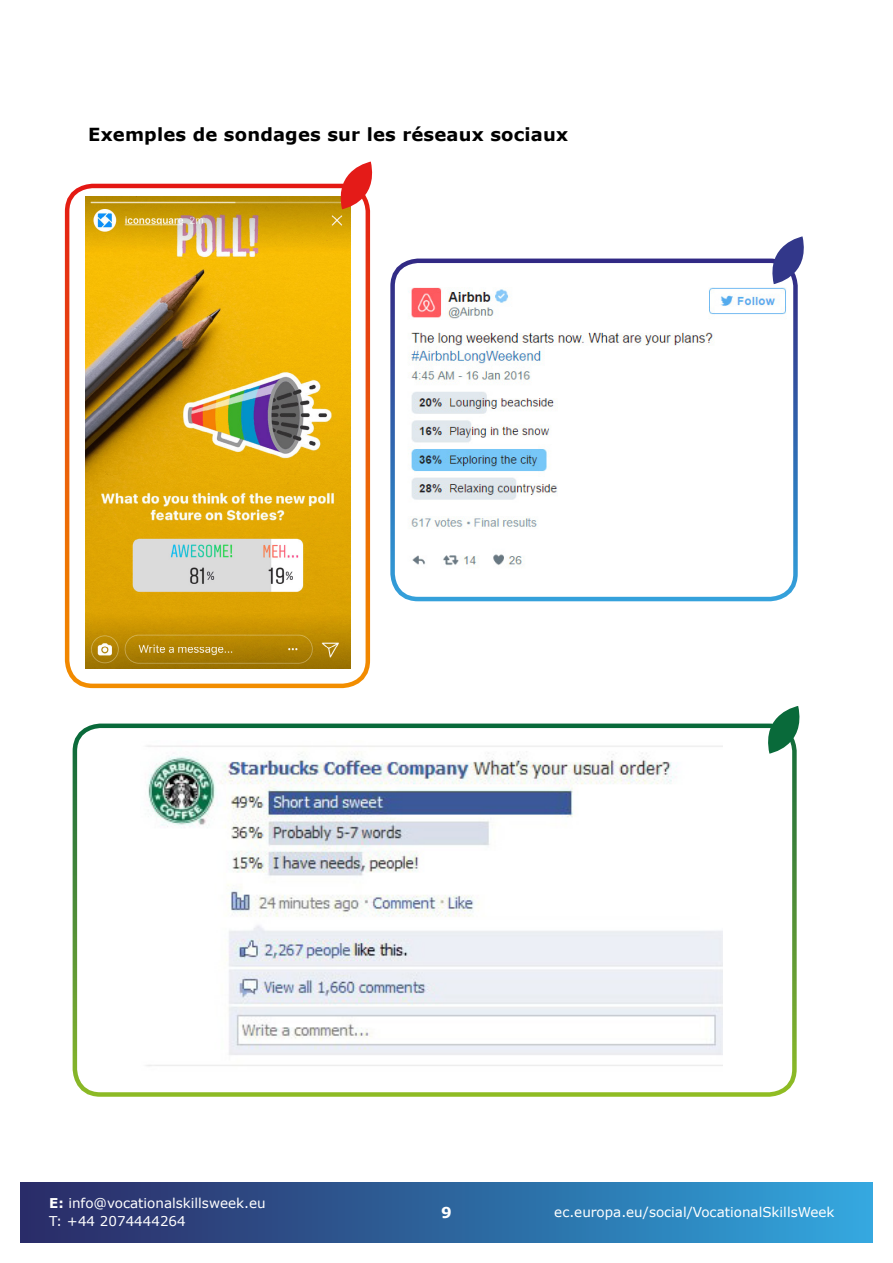
<style>
.page{position:relative;width:893px;height:1263px;background:#fff}
.page>*{position:absolute;margin:0;border:0;box-sizing:border-box;transform-origin:0 0}
.t1{font:700 18px "Verdana";letter-spacing:.01em;color:#000}
.t2{font:700 15px "Verdana";color:#fff}
.t3{font:13.5px/18px "Verdana";color:#fff}
.s1{font-weight:700}
</style>
<div class="page">
<div style="left:21px;top:1182px;width:851px;height:60px;background:linear-gradient(to right,#2a2762,#31a5dc)"></div>
<div style="left:73px;top:723px;width:724px;height:374px;border:4px solid #fff;border-radius:26px"></div>
<svg style="left:761px;top:706px;width:39px;height:48px"></svg>
<img style="left:85px;top:197px;width:265px;height:472px">
<div style="left:65px;top:184px;width:305px;height:504px;border:4px solid #fff;border-radius:26px"></div>
<svg style="left:333px;top:162px;width:40px;height:47px"></svg>
<img style="left:408px;top:287px;width:378px;height:280px">
<div style="left:390px;top:259px;width:408px;height:342px;border:4px solid #fff;border-radius:26px"></div>
<svg style="left:765px;top:236px;width:39px;height:48px"></svg>
<img style="left:146px;top:745px;width:576px;height:321px">
<h1 class="t1" style="left:88px;top:122px;width:481px">Exemples de sondages sur les réseaux sociaux</h1>
<p class="t3" style="left:49px;top:1194px;width:218px"><span class="s1">E:</span> info@vocationalskillsweek.eu<br>T: +44 2074444264</p>
<p class="t3" style="left:554px;top:1203px;width:282px">ec.europa.eu/social/VocationalSkillsWeek</p>
<p class="t2" style="left:441px;top:1202px;width:12px">9</p>
</div>
